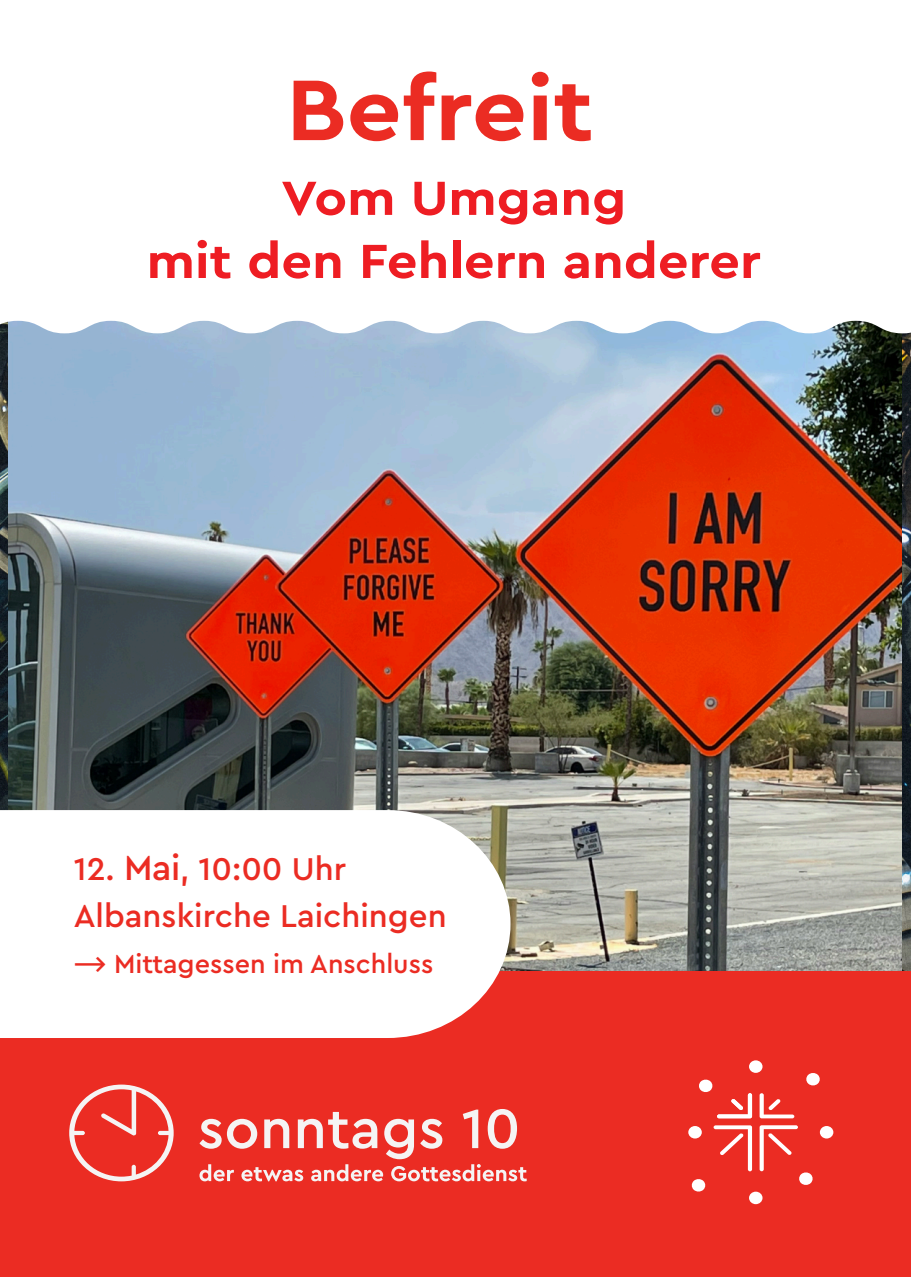
<style>
.page{position:relative;width:911px;height:1277px;background:#fff}
.page>*{position:absolute;margin:0;border:0;box-sizing:border-box;transform-origin:0 0}
.t1{font:700 90px "Cera Pro";color:#eb2c23;scale:1.08 1}
.t2{font:500 58.2px "Cera Pro";color:#f5f4f4}
.t3{font:700 50.1px/63px "Cera Pro";color:#ee1d23;text-align:center;scale:1.08 1}
.t4{font:500 33px/46.5px "Cera Pro";color:#eb2c23}
.t5{font:500 27px "Cera Pro";color:#eb2c23}
.s1{font-size:36px}
</style>
<div class="page">
<img style="left:9px;top:333px;width:892px;height:638px">
<svg style="left:0;top:320px;width:911px;height:13px"></svg>
<div style="left:0;top:971px;width:911px;height:305px;background:#eb2c23"></div>
<svg style="left:0;top:810px;width:510px;height:227px"></svg>
<svg style="left:759px;top:1093px;width:35px;height:25px"></svg>
<svg style="left:713px;top:1125px;width:39px;height:46px"></svg>
<div style="left:749px;top:1060px;width:13px;height:12px;background:#fff;border-radius:50%"></div>
<div style="left:749px;top:1191px;width:13px;height:13px;background:#fff;border-radius:50%"></div>
<svg style="left:759px;top:1125px;width:54px;height:60px"></svg>
<svg style="left:819px;top:1125px;width:14px;height:13px"></svg>
<div style="left:688px;top:1125px;width:13px;height:13px;background:#fff;border-radius:50%"></div>
<svg style="left:691px;top:1179px;width:15px;height:13px"></svg>
<svg style="left:699px;top:1079px;width:53px;height:39px"></svg>
<svg style="left:806px;top:1073px;width:14px;height:12px"></svg>
<svg style="left:199px;top:1164px;width:35px;height:17px"></svg>
<svg style="left:241px;top:1167px;width:62px;height:14px"></svg>
<svg style="left:311px;top:1164px;width:72px;height:17px"></svg>
<svg style="left:391px;top:1164px;width:135px;height:17px"></svg>
<svg style="left:69px;top:1084px;width:105px;height:97px"></svg>
<h1 class="t1" style="left:286px;top:67px;width:286px">Befreit</h1>
<h3 class="t3" style="left:147px;top:168px;width:570px">Vom Umgang<br>mit den Fehlern anderer</h3>
<p class="t4" style="left:74px;top:846px;width:374px">12. <span class="s1">Mai</span>, 10:00 Uhr<br>Albanskirche Laichingen</p>
<p class="t5" style="left:74px;top:951px;width:361px">⟶ Mittagessen im Anschluss</p>
<h2 class="t2" style="left:198px;top:1100px;width:324px">sonntags 10</h2>
</div>
